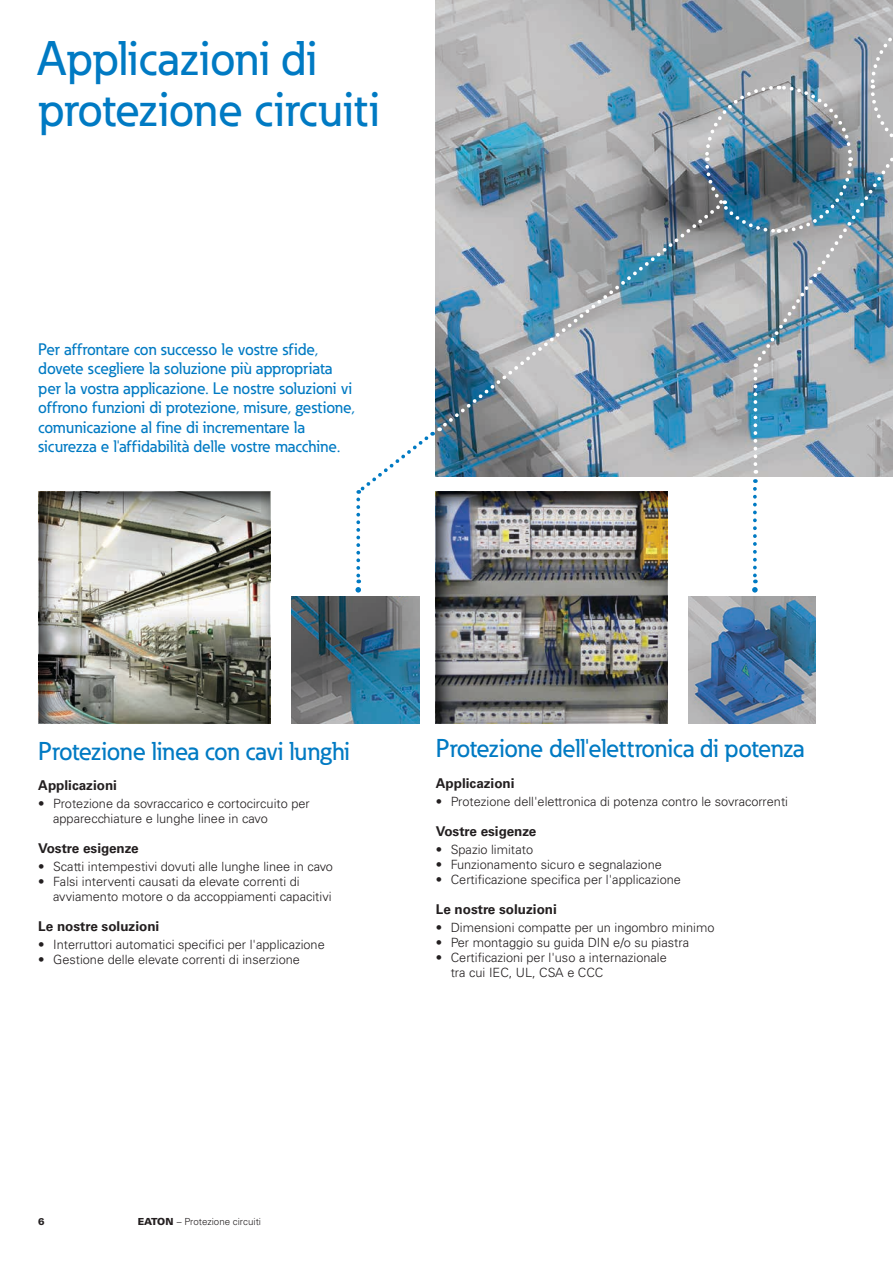
<style>
.page{position:relative;width:893px;height:1263px;background:#fff}
.page>*{position:absolute;margin:0;border:0;box-sizing:border-box;transform-origin:0 0}
.t1{font:500 48px/51px "Eaton";color:#007ac3}
.t2{font:500 25.5px "Eaton";letter-spacing:-.005em;color:#007ac3}
.t3{font:500 16.5px/19.5px "Eaton";color:#007ac3}
.t4{font:700 13.5px "Univers LT Std";color:#231f20}
.t5{font:300 12.75px/15px "Univers LT Std";color:#231f20}
.t6{font:300 9.75px "Univers LT Std";color:#231f20}
.t7{font:900 9.75px "Univers LT Std";color:#231f20}
.s1{font-weight:900}
</style>
<div class="page">
<img style="left:435px;top:0;width:458px;height:476px">
<img style="left:38px;top:491px;width:254px;height:233px">
<img style="left:39px;top:492px;width:231px;height:232px">
<img style="left:292px;top:596px;width:107px;height:128px">
<img style="left:399px;top:468px;width:306px;height:256px">
<img style="left:436px;top:492px;width:231px;height:232px">
<img style="left:688px;top:596px;width:128px;height:128px">
<img style="left:440px;top:199px;width:263px;height:231px">
<img style="left:703px;top:11px;width:190px;height:453px">
<svg style="left:752px;top:489px;width:6px;height:104px"></svg>
<svg style="left:355px;top:432px;width:78px;height:161px"></svg>
<h1 class="t1" style="left:38px;top:32px;width:343px">Applicazioni di protezione circuiti</h1>
<p class="t3" style="left:38px;top:339px;width:318px">Per affrontare con successo le vostre sfide, dovete scegliere la soluzione più appropriata per la vostra applicazione. Le nostre soluzioni vi offrono funzioni di protezione, misure, gestione, comunicazione al fine di incrementare la sicurezza e l'affidabilità delle vostre macchine.</p>
<h2 class="t2" style="left:38px;top:735px;width:313px">Protezione linea con cavi lunghi</h2>
<p class="t4" style="left:38px;top:778px;width:80px">Applicazioni</p>
<p class="t5" style="left:53px;top:796px;width:258px;text-indent:-15px">• Protezione da sovraccarico e cortocircuito per apparecchiature e lunghe linee in cavo</p>
<p class="t4" style="left:38px;top:841px;width:102px">Vostre esigenze</p>
<p class="t5" style="left:38px;top:859px;width:296px">• Scatti intempestivi dovuti alle lunghe linee in cavo</p>
<p class="t5" style="left:53px;top:874px;width:280px;text-indent:-15px">• Falsi interventi causati da elevate correnti di avviamento motore o da accoppiamenti capacitivi</p>
<p class="t4" style="left:38px;top:919px;width:123px">Le nostre soluzioni</p>
<p class="t5" style="left:38px;top:937px;width:288px">• Interruttori automatici specifici per l'applicazione</p>
<p class="t5" style="left:38px;top:952px;width:263px">• Gestione delle elevate correnti di inserzione</p>
<h2 class="t2" style="left:436px;top:733px;width:370px">Protezione dell'elettronica di potenza</h2>
<p class="t4" style="left:436px;top:775px;width:80px">Applicazioni</p>
<p class="t5" style="left:436px;top:794px;width:354px">• Protezione dell'elettronica di potenza contro le sovracorrenti</p>
<p class="t4" style="left:436px;top:823px;width:102px">Vostre esigenze</p>
<p class="t5" style="left:436px;top:842px;width:99px">• Spazio limitato</p>
<p class="t5" style="left:436px;top:857px;width:228px">• Funzionamento sicuro e segnalazione</p>
<p class="t5" style="left:436px;top:872px;width:247px">• Certificazione specifica per l'applicazione</p>
<p class="t4" style="left:436px;top:901px;width:123px">Le nostre soluzioni</p>
<p class="t5" style="left:436px;top:920px;width:280px">• Dimensioni compatte per un ingombro minimo</p>
<p class="t5" style="left:436px;top:935px;width:255px">• Per montaggio su guida DIN e/o su piastra</p>
<p class="t5" style="left:451px;top:950px;width:218px;text-indent:-15px">• Certificazioni per l'uso a internazionale tra cui IEC, UL, CSA e CCC</p>
<p class="t7" style="left:38px;top:1215px;width:8px">6</p>
<p class="t6" style="left:138px;top:1215px;width:125px"><span class="s1">EATON</span> – Protezione circuiti</p>
</div>
